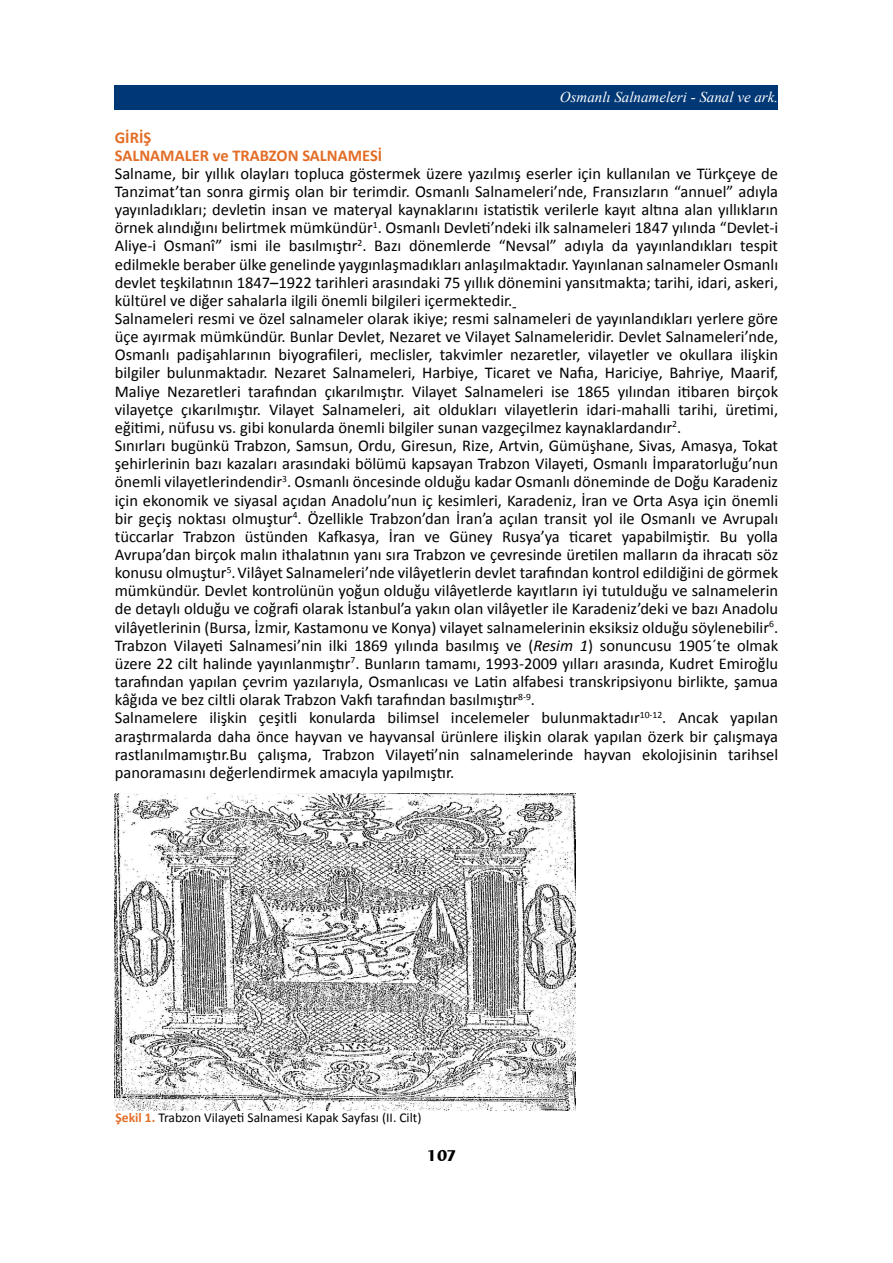
<style>
.page{position:relative;width:893px;height:1263px;background:#fff}
.page>*{position:absolute;margin:0;border:0;box-sizing:border-box;transform-origin:0 0}
.t1{font:16.5px/18.1px "Calibri";color:#000}
.t2{font:700 16.5px/18.1px "Calibri";color:#e36d26}
.t3{font:700 16.5px "Exotic 350 BT";color:#000}
.t4{font:italic 15px "Times New Roman";color:#fff}
.t5{font:13.5px "Calibri";color:#000}
.s1{font-style:italic}
.s2{font-weight:700;color:#e36d26}
</style>
<div class="page">
<div style="left:115px;top:85px;width:663px;height:24px;background:#003775"></div>
<img style="left:115px;top:793px;width:460px;height:318px">
<p class="t4" style="left:560px;top:86px;width:220px">Osmanlı Salnameleri - Sanal ve ark.</p>
<p class="t2" style="left:115px;top:127px;width:269px">GİRİŞ<br>SALNAMALER ve TRABZON SALNAMESİ</p>
<p class="t1" style="left:115px;top:164px;width:665px">Salname, bir yıllık olayları topluca göstermek üzere yazılmış eserler için kullanılan ve Türkçeye de Tanzimat’tan sonra girmiş olan bir terimdir. Osmanlı Salnameleri’nde, Fransızların “annuel” adıyla yayınladıkları; devletin insan ve materyal kaynaklarını istatistik verilerle kayıt altına alan yıllıkların örnek alındığını belirtmek mümkündür<sup>1</sup>. Osmanlı Devleti’ndeki ilk salnameleri 1847 yılında “Devlet-i Aliye-i Osmanî” ismi ile basılmıştır<sup>2</sup>. Bazı dönemlerde “Nevsal” adıyla da yayınlandıkları tespit edilmekle beraber ülke genelinde yaygınlaşmadıkları anlaşılmaktadır. Yayınlanan salnameler Osmanlı devlet teşkilatının 1847–1922 tarihleri arasındaki 75 yıllık dönemini yansıtmakta; tarihi, idari, askeri, kültürel ve diğer sahalarla ilgili önemli bilgileri içermektedir.<br>Salnameleri resmi ve özel salnameler olarak ikiye; resmi salnameleri de yayınlandıkları yerlere göre üçe ayırmak mümkündür. Bunlar Devlet, Nezaret ve Vilayet Salnameleridir. Devlet Salnameleri’nde, Osmanlı padişahlarının biyografileri, meclisler, takvimler nezaretler, vilayetler ve okullara ilişkin bilgiler bulunmaktadır. Nezaret Salnameleri, Harbiye, Ticaret ve Nafıa, Hariciye, Bahriye, Maarif, Maliye Nezaretleri tarafından çıkarılmıştır. Vilayet Salnameleri ise 1865 yılından itibaren birçok vilayetçe çıkarılmıştır. Vilayet Salnameleri, ait oldukları vilayetlerin idari-mahalli tarihi, üretimi, eğitimi, nüfusu vs. gibi konularda önemli bilgiler sunan vazgeçilmez kaynaklardandır<sup>2</sup>.<br>Sınırları bugünkü Trabzon, Samsun, Ordu, Giresun, Rize, Artvin, Gümüşhane, Sivas, Amasya, Tokat şehirlerinin bazı kazaları arasındaki bölümü kapsayan Trabzon Vilayeti, Osmanlı İmparatorluğu’nun önemli vilayetlerindendir<sup>3</sup>. Osmanlı öncesinde olduğu kadar Osmanlı döneminde de Doğu Karadeniz için ekonomik ve siyasal açıdan Anadolu’nun iç kesimleri, Karadeniz, İran ve Orta Asya için önemli bir geçiş noktası olmuştur<sup>4</sup>. Özellikle Trabzon’dan İran’a açılan transit yol ile Osmanlı ve Avrupalı tüccarlar Trabzon üstünden Kafkasya, İran ve Güney Rusya’ya ticaret yapabilmiştir. Bu yolla Avrupa’dan birçok malın ithalatının yanı sıra Trabzon ve çevresinde üretilen malların da ihracatı söz konusu olmuştur<sup>5</sup>.Vilâyet Salnameleri’nde vilâyetlerin devlet tarafından kontrol edildiğini de görmek mümkündür. Devlet kontrolünün yoğun olduğu vilâyetlerde kayıtların iyi tutulduğu ve salnamelerin de detaylı olduğu ve coğrafi olarak İstanbul’a yakın olan vilâyetler ile Karadeniz’deki ve bazı Anadolu vilâyetlerinin (Bursa, İzmir, Kastamonu ve Konya) vilayet salnamelerinin eksiksiz olduğu söylenebilir<sup>6</sup>.<br>Trabzon Vilayeti Salnamesi’nin ilki 1869 yılında basılmış ve (<span class="s1">Resim 1</span>) sonuncusu 1905´te olmak üzere 22 cilt halinde yayınlanmıştır<sup>7</sup>. Bunların tamamı, 1993-2009 yılları arasında, Kudret Emiroğlu tarafından yapılan çevrim yazılarıyla, Osmanlıcası ve Latin alfabesi transkripsiyonu birlikte, şamua kâğıda ve bez ciltli olarak Trabzon Vakfı tarafından basılmıştır<sup>8-9</sup>.<br>Salnamelere ilişkin çeşitli konularda bilimsel incelemeler bulunmaktadır<sup>10-12</sup>. Ancak yapılan araştırmalarda daha önce hayvan ve hayvansal ürünlere ilişkin olarak yapılan özerk bir çalışmaya rastlanılmamıştır.Bu çalışma, Trabzon Vilayeti’nin salnamelerinde hayvan ekolojisinin tarihsel panoramasını değerlendirmek amacıyla yapılmıştır.</p>
<p class="t5" style="left:116px;top:1108px;width:307px"><span class="s2">Şekil 1.</span> Trabzon Vilayeti Salnamesi Kapak Sayfası (II. Cilt)</p>
<p class="t3" style="left:427px;top:1146px;width:30px">107</p>
</div>
